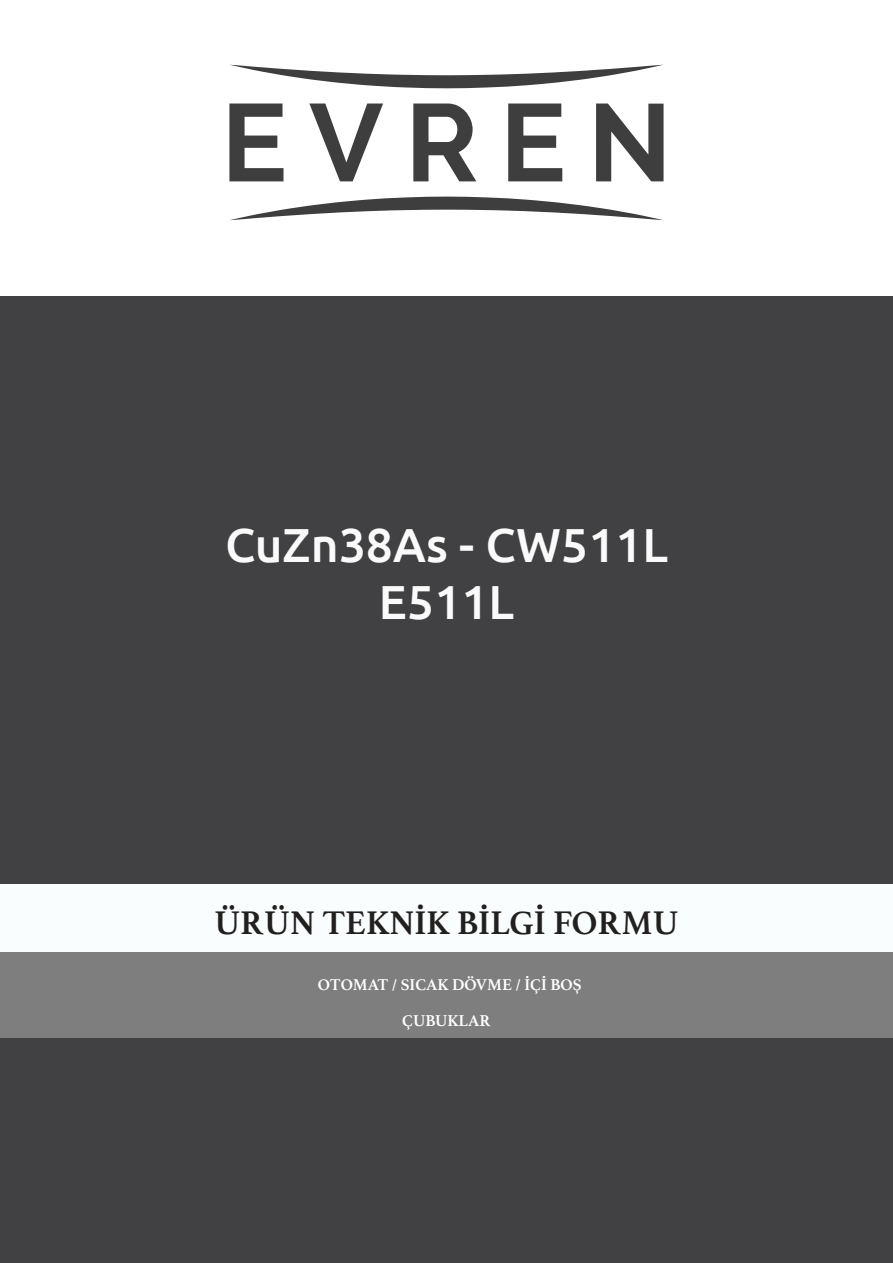
<style>
.page{position:relative;width:893px;height:1263px;background:#fff}
.page>*{position:absolute;margin:0;border:0;box-sizing:border-box;transform-origin:0 0}
.t1{font:500 47.85px "Ubuntu";color:#fafafa}
.t2{font:700 34.35px "Athelas";color:#221f1f}
.t3{font:700 16.5px "Athelas";color:#fff}
</style>
<div class="page">
<svg style="left:229px;top:104px;width:54px;height:77px"></svg>
<svg style="left:309px;top:104px;width:74px;height:77px"></svg>
<svg style="left:413px;top:104px;width:63px;height:77px"></svg>
<svg style="left:508px;top:104px;width:54px;height:77px"></svg>
<svg style="left:596px;top:104px;width:67px;height:77px"></svg>
<svg style="left:231px;top:65px;width:431px;height:23px"></svg>
<svg style="left:230px;top:197px;width:433px;height:23px"></svg>
<div style="left:0;top:297px;width:893px;height:966px;background:#414042"></div>
<div style="left:0;top:884px;width:893px;height:68px;background:#fafdfe"></div>
<div style="left:0;top:952px;width:893px;height:85px;background:#7f7e7e"></div>
<p class="t1" style="left:225px;top:514px;width:444px">CuZn38As - CW511L</p>
<p class="t1" style="left:379px;top:572px;width:137px">E511L</p>
<p class="t2" style="left:214px;top:894px;width:466px">ÜRÜN TEKNİK BİLGİ FORMU</p>
<p class="t3" style="left:318px;top:971px;width:265px">OTOMAT / SICAK DÖVME / İÇİ BOŞ</p>
<p class="t3" style="left:402px;top:1007px;width:90px">ÇUBUKLAR</p>
</div>
